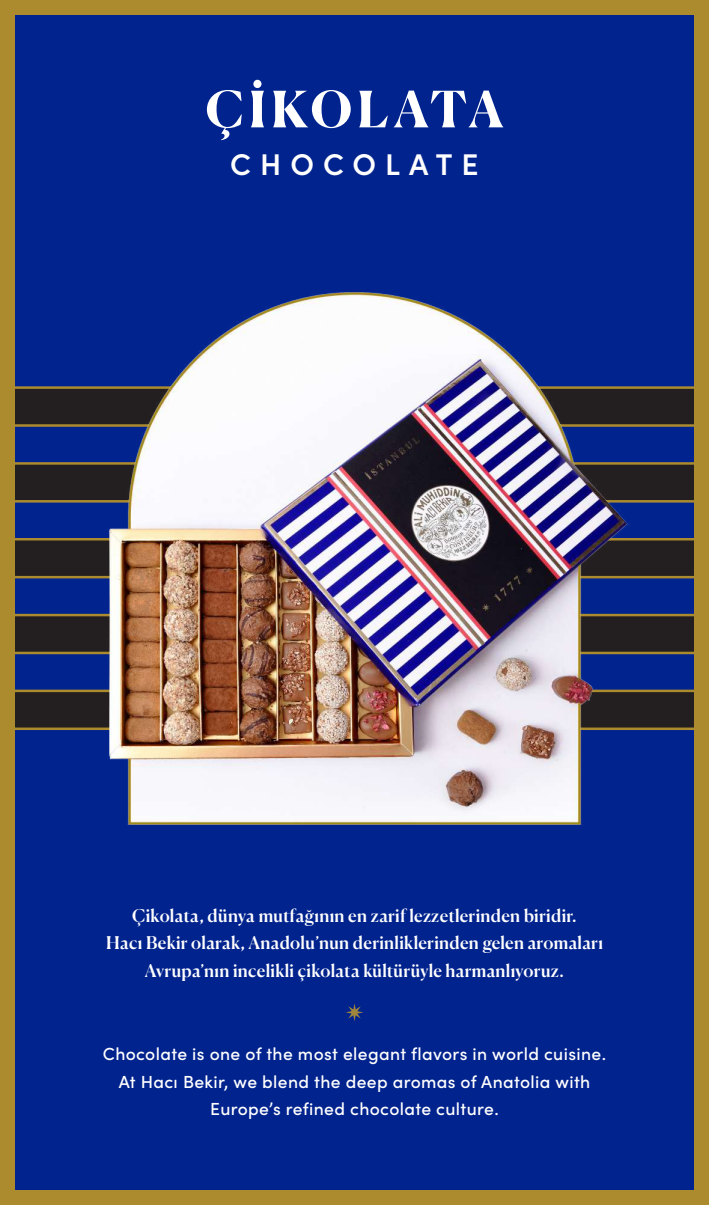
<style>
.page{position:relative;width:709px;height:1205px;background:#00238e}
.page>*{position:absolute;margin:0;border:0;box-sizing:border-box;transform-origin:0 0}
.t1{font:700 50px "Canela";letter-spacing:.1em;color:#fff}
.t2{font:600 30px "Sofia Pro";letter-spacing:.3em;color:#fff}
.t3{font:500 17.5px/27.5px "Canela";letter-spacing:.015em;color:#fff;text-align:center}
.t4{font:500 17.5px/27.5px "Sofia Pro";letter-spacing:.02em;color:#fff;text-align:center}
</style>
<div class="page">
<svg style="left:16px;top:689px;width:677px;height:41px;background:#322c23"></svg>
<svg style="left:16px;top:386px;width:677px;height:41px;background:#332c23"></svg>
<svg style="left:16px;top:462px;width:677px;height:40px;background:#312a21"></svg>
<svg style="left:16px;top:538px;width:677px;height:40px;background:#322b21"></svg>
<svg style="left:16px;top:614px;width:677px;height:40px;background:#322b21"></svg>
<div style="left:0;top:0;width:709px;height:1205px;border:15px solid #ab8b2e"></div>
<svg style="left:346px;top:1004px;width:17px;height:17px"></svg>
<img style="left:54px;top:292px;width:600px;height:533px">
<h1 class="t1" style="left:205px;top:70px;width:299px">ÇİKOLATA</h1>
<h2 class="t2" style="left:230px;top:141px;width:250px">CHOCOLATE</h2>
<p class="t3" style="left:106px;top:900px;width:498px">Çikolata, dünya mutfağının en zarif lezzetlerinden biridir.<br>Hacı Bekir olarak, Anadolu’nun derinliklerinden gelen aromaları<br>Avrupa’nın incelikli çikolata kültürüyle harmanlıyoruz.</p>
<p class="t4" style="left:103px;top:1039px;width:504px">Chocolate is one of the most elegant flavors in world cuisine.<br>At Hacı Bekir, we blend the deep aromas of Anatolia with<br>Europe’s refined chocolate culture.</p>
</div>
